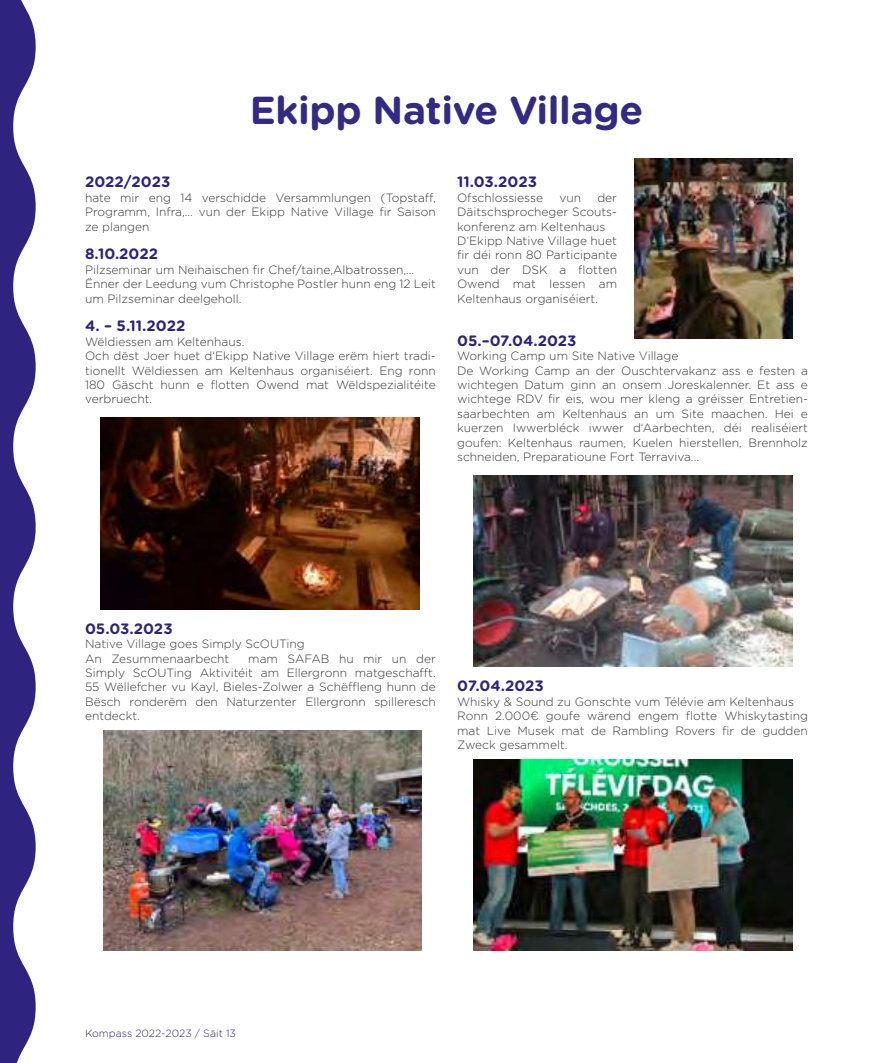
<style>
.page{position:relative;width:893px;height:1063px;background:#fff}
.page>*{position:absolute;margin:0;border:0;box-sizing:border-box;transform-origin:0 0}
.t1{font:700 39px "Gotham Rounded";letter-spacing:-.01em;color:#322a86}
.t2{font:700 15px "Gotham Rounded";color:#2e237f}
.t3{font:300 12px/14.4px "Gotham Rounded";color:#373736}
.t4{font:300 10.5px "Gotham Rounded";color:#2e237f}
</style>
<div class="page">
<svg style="left:0;top:0;width:36px;height:1063px;fill:#2e237f"></svg>
<img style="left:101px;top:418px;width:319px;height:191px">
<img style="left:103px;top:731px;width:319px;height:220px">
<img style="left:473px;top:475px;width:319px;height:192px">
<img style="left:473px;top:759px;width:319px;height:192px">
<img style="left:634px;top:159px;width:158px;height:179px">
<h1 class="t1" style="left:250px;top:81px;width:395px">Ekipp Native Village</h1>
<p class="t2" style="left:85px;top:171px;width:87px">2022/2023</p>
<p class="t3" style="left:85px;top:190px;width:352px;text-align:justify">hate mir eng 14 verschidde Versammlungen (Topstaff, Programm, Infra,… vun der Ekipp Native Village fir Saison ze plangen</p>
<p class="t2" style="left:85px;top:243px;width:75px">8.10.2022</p>
<p class="t3" style="left:85px;top:262px;width:352px">Pilzseminar um Neihaischen fir Chef/taine,Albatrossen,…<br>Ënner der Leedung vum Christophe Postler hunn eng 12 Leit um Pilzseminar deelgeholl.</p>
<p class="t2" style="left:85px;top:315px;width:102px">4. – 5.11.2022</p>
<p class="t3" style="left:85px;top:334px;width:352px">Wëldiessen am Keltenhaus.<br>Och dëst Joer huet d‘Ekipp Native Village erëm hiert tradi&shy;tionellt Wëldiessen am Keltenhaus organiséiert. Eng ronn 180 Gäscht hunn e flotten Owend mat Wëldspezialitéite verbruecht.</p>
<p class="t2" style="left:457px;top:171px;width:81px">11.03.2023</p>
<p class="t3" style="left:457px;top:190px;width:88px">Ofschlossiesse</p>
<p class="t3" style="left:559px;top:190px;width:23px">vun</p>
<p class="t3" style="left:457px;top:190px;width:161px;text-indent:140px">der<br>Däitschsprocheger Scouts&shy;konferenz am Keltenhaus<br>D’Ekipp Native Village huet fir déi ronn 80 Participante vun der DSK a flotten<br>Owend mat Iessen am<br>Keltenhaus organiséiert.</p>
<p class="t2" style="left:457px;top:330px;width:121px">05.–07.04.2023</p>
<p class="t3" style="left:457px;top:348px;width:352px">Working Camp um Site Native Village<br>De Working Camp an der Ouschtervakanz ass e festen a wichtegen Datum ginn an onsem Joreskalenner. Et ass e wichtege RDV fir eis, wou mer kleng a gréisser Entretien&shy;saarbechten am Keltenhaus an um Site maachen. Hei e kuerzen Iwwerbléck iwwer d‘Aarbechten, déi realiséiert goufen: Keltenhaus raumen, Kuelen hierstellen, Brennholz schneiden, Preparatioune Fort Terraviva...</p>
<p class="t2" style="left:85px;top:618px;width:89px">05.03.2023</p>
<p class="t3" style="left:85px;top:636px;width:221px">Native Village goes Simply ScOUTing<br>An Zesummenaarbecht</p>
<p class="t3" style="left:85px;top:651px;width:352px;text-align:justify;text-indent:163px">mam SAFAB hu mir un der Simply ScOUTing Aktivitéit am Ellergronn matgeschafft.<br>55 Wëllefcher vu Kayl, Bieles-Zolwer a Schëffleng hunn de Bësch ronderëm den Naturzenter Ellergronn spilleresch entdeckt.</p>
<p class="t2" style="left:457px;top:675px;width:88px">07.04.2023</p>
<p class="t3" style="left:457px;top:694px;width:352px">Whisky &amp; Sound zu Gonschte vum Télévie am Keltenhaus Ronn 2.000€ goufe wärend engem flotte Whiskytasting mat Live Musek mat de Rambling Rovers fir de gudden Zweck gesammelt.</p>
<p class="t4" style="left:85px;top:1026px;width:152px">Kompass 2022-2023 / Säit 13</p>
</div>
